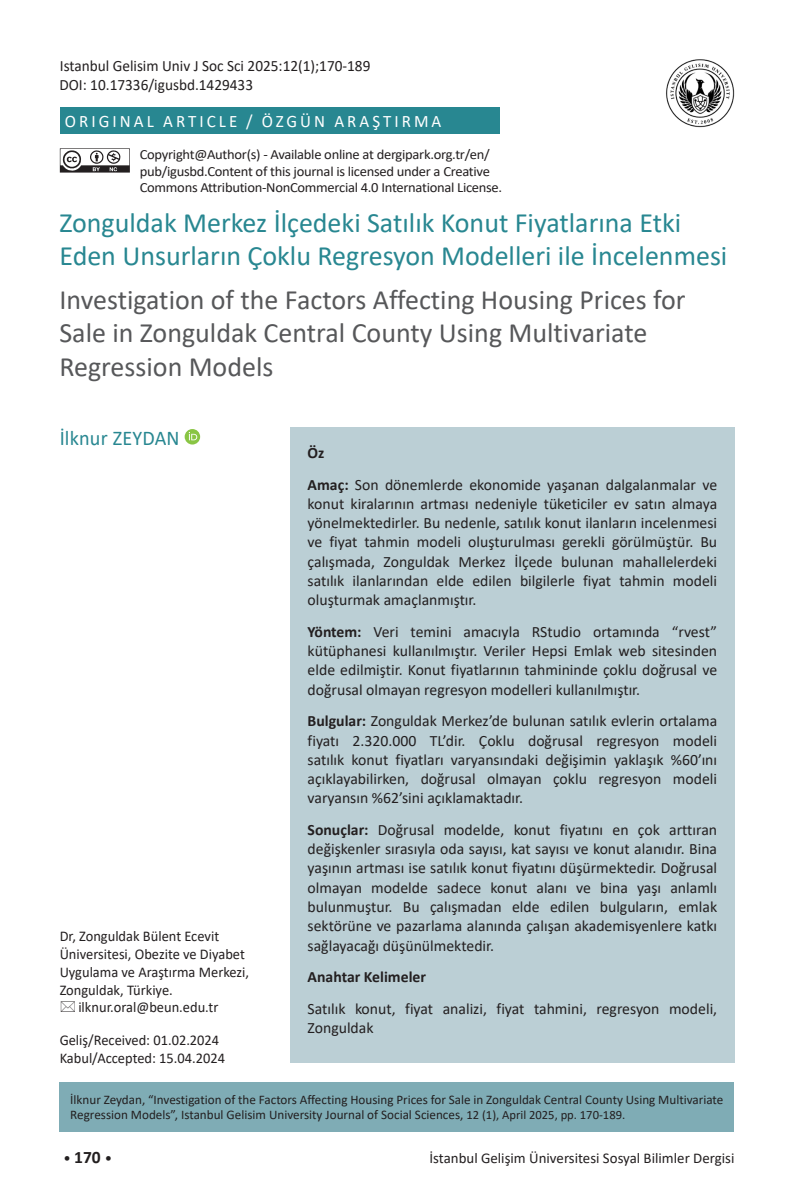
<style>
.page{position:relative;width:794px;height:1191px;background:#fff}
.page>*{position:absolute;margin:0;border:0;box-sizing:border-box;transform-origin:0 0}
._2__Başlık{font:28px/33.6px "Calibri";color:#57585a}
._1__Başlık{font:28px/33.6px "Calibri";color:#288791}
.Yazar_İsmi{font:21px "Calibri";letter-spacing:.01em;color:#288791;scale:.96 1}
.Makale_Türü{font:17.5px "Calibri";letter-spacing:.18em;color:#fff}
.t1{font:700 17.5px "Calibri";color:#231f20}
.Özet_Metin_-TR-EN{font:15.75px/19.2px "Calibri";color:#231f20;text-align:justify}
.Yayın_Bilgileri{font:15.75px "Calibri";color:#231f20}
.Özet_Metin_-TR-EN-2{font:700 15.75px "Calibri";color:#231f20}
.Özet-Anahtar_Kelime-TR-EN{font:700 15.75px "Calibri";color:#231f20}
.Kurum{font:14.88px/17.8px "Calibri";color:#231f20}
.t2{font:14px/16.8px "Calibri";letter-spacing:-.02em;color:#231f20;scale:1.04 1}
.Atıf{font:13.12px/15.8px "Calibri";color:#231f20}
.s1{font-weight:700}
.s2{font-size:12.6px}
.s3{font-weight:400;font-size:14.88px}
</style>
<div class="page">
<svg style="left:60px;top:148px;width:70px;height:25px"></svg>
<img style="left:666px;top:59px;width:68px;height:68px">
<div style="left:59px;top:1081px;width:675px;height:50px;background:#7facb5"></div>
<div style="left:60px;top:108px;width:439px;height:26px;background:#288791"></div>
<div style="left:290px;top:427px;width:444px;height:636px;background:#bbcfd5"></div>
<div style="left:185px;top:429px;width:15px;height:15px;background:#89c544;border-radius:50%"></div>
<svg style="left:189px;top:432px;width:8px;height:8px"></svg>
<p class="Özet_Metin_-TR-EN" style="left:60px;top:56px;width:312px">Istanbul Gelisim Univ J Soc Sci 2025:12(1);170-189</p>
<p class="Yayın_Bilgileri" style="left:59px;top:74px;width:195px">DOI: 10.17336/igusbd.1429433</p>
<p class="Makale_Türü" style="left:65px;top:109px;width:378px">ORIGINAL ARTICLE / ÖZGÜN ARAŞTIRMA</p>
<p class="t2" style="left:140px;top:145px;width:350px">Copyright@Author(s) - Available online at dergipark.org.tr/en/ pub/igusbd.Content of this journal is licensed under a Creative<br>Commons Attribution-NonCommercial 4.0 International License.</p>
<p class="_1__Başlık" style="left:59px;top:205px;width:669px">Zonguldak Merkez İlçedeki Satılık Konut Fiyatlarına Etki<br>Eden Unsurların Çoklu Regresyon Modelleri ile İncelenmesi</p>
<p class="_2__Başlık" style="left:59px;top:282px;width:628px">Investigation of the Factors Affecting Housing Prices for<br>Sale in Zonguldak Central County Using Multivariate<br>Regression Models</p>
<p class="Yazar_İsmi" style="left:60px;top:423px;width:126px">İlknur ZEYDAN</p>
<p class="Kurum" style="left:60px;top:926px;width:161px">Dr, Zonguldak Bülent Ecevit</p>
<p class="Kurum" style="left:60px;top:944px;width:187px">Üniversitesi, Obezite ve Diyabet</p>
<p class="Kurum" style="left:60px;top:962px;width:191px">Uygulama ve Araştırma Merkezi,</p>
<p class="Kurum" style="left:60px;top:980px;width:115px">Zonguldak, Türkiye.</p>
<p class="Kurum" style="left:78px;top:998px;width:142px">ilknur.oral@beun.edu.tr</p>
<p class="Kurum" style="left:60px;top:1030px;width:167px">Geliş/Received: 01.02.2024<br>Kabul/Accepted: 15.04.2024</p>
<p class="Özet-Anahtar_Kelime-TR-EN" style="left:307px;top:441px;width:18px">Öz</p>
<p class="Özet_Metin_-TR-EN" style="left:307px;top:474px;width:411px"><span class="s1">Amaç:</span> Son dönemlerde ekonomide yaşanan dalgalanmalar ve konut kiralarının artması nedeniyle tüketiciler ev satın almaya yönelmektedirler. Bu nedenle, satılık konut ilanların incelenmesi ve fiyat tahmin modeli oluşturulması gerekli görülmüştür. Bu çalışmada, Zonguldak Merkez İlçede bulunan mahallelerdeki satılık ilanlarından elde edilen bilgilerle fiyat tahmin modeli oluşturmak amaçlanmıştır.</p>
<p class="Özet_Metin_-TR-EN" style="left:307px;top:621px;width:411px"><span class="s1">Yöntem:</span> Veri temini amacıyla RStudio ortamında “rvest” kütüphanesi kullanılmıştır. Veriler Hepsi Emlak web sitesinden elde edilmiştir. Konut fiyatlarının tahmininde çoklu doğrusal ve doğrusal olmayan regresyon modelleri kullanılmıştır.</p>
<p class="Özet_Metin_-TR-EN" style="left:307px;top:711px;width:411px"><span class="s1">Bulgular:</span> Zonguldak Merkez’de bulunan satılık evlerin ortalama fiyatı 2.320.000 TL’dir. Çoklu doğrusal regresyon modeli satılık konut fiyatları varyansındaki değişimin yaklaşık %60’ını açıklayabilirken, doğrusal olmayan çoklu regresyon modeli varyansın %62’sini açıklamaktadır.</p>
<p class="Özet_Metin_-TR-EN" style="left:307px;top:819px;width:411px"><span class="s1">Sonuçlar:</span> Doğrusal modelde, konut fiyatını en çok arttıran değişkenler sırasıyla oda sayısı, kat sayısı ve konut alanıdır. Bina yaşının artması ise satılık konut fiyatını düşürmektedir. Doğrusal olmayan modelde sadece konut alanı ve bina yaşı anlamlı bulunmuştur. Bu çalışmadan elde edilen bulguların, emlak sektörüne ve pazarlama alanında çalışan akademisyenlere katkı sağlayacağı düşünülmektedir.</p>
<p class="Özet_Metin_-TR-EN-2" style="left:307px;top:965px;width:120px">Anahtar Kelimeler</p>
<p class="Özet_Metin_-TR-EN" style="left:307px;top:998px;width:411px">Satılık konut, fiyat analizi, fiyat tahmini, regresyon modeli,<br>Zonguldak</p>
<p class="Atıf" style="left:70px;top:1091px;width:654px">İlknur Zeydan, “Investigation of the Factors Affecting Housing Prices for Sale in Zonguldak Central County Using Multivariate<br>Regression Models”, Istanbul Gelisim University Journal of Social Sciences, <span class="s2">12 (1), April 2025, pp. 170-189.</span></p>
<p class="t1" style="left:63px;top:1144px;width:50px"><span class="s3">•</span> 170 <span class="s3">•</span></p>
<p class="Kurum" style="left:429px;top:1148px;width:306px">İstanbul Gelişim Üniversitesi Sosyal Bilimler Dergisi</p>
</div>
